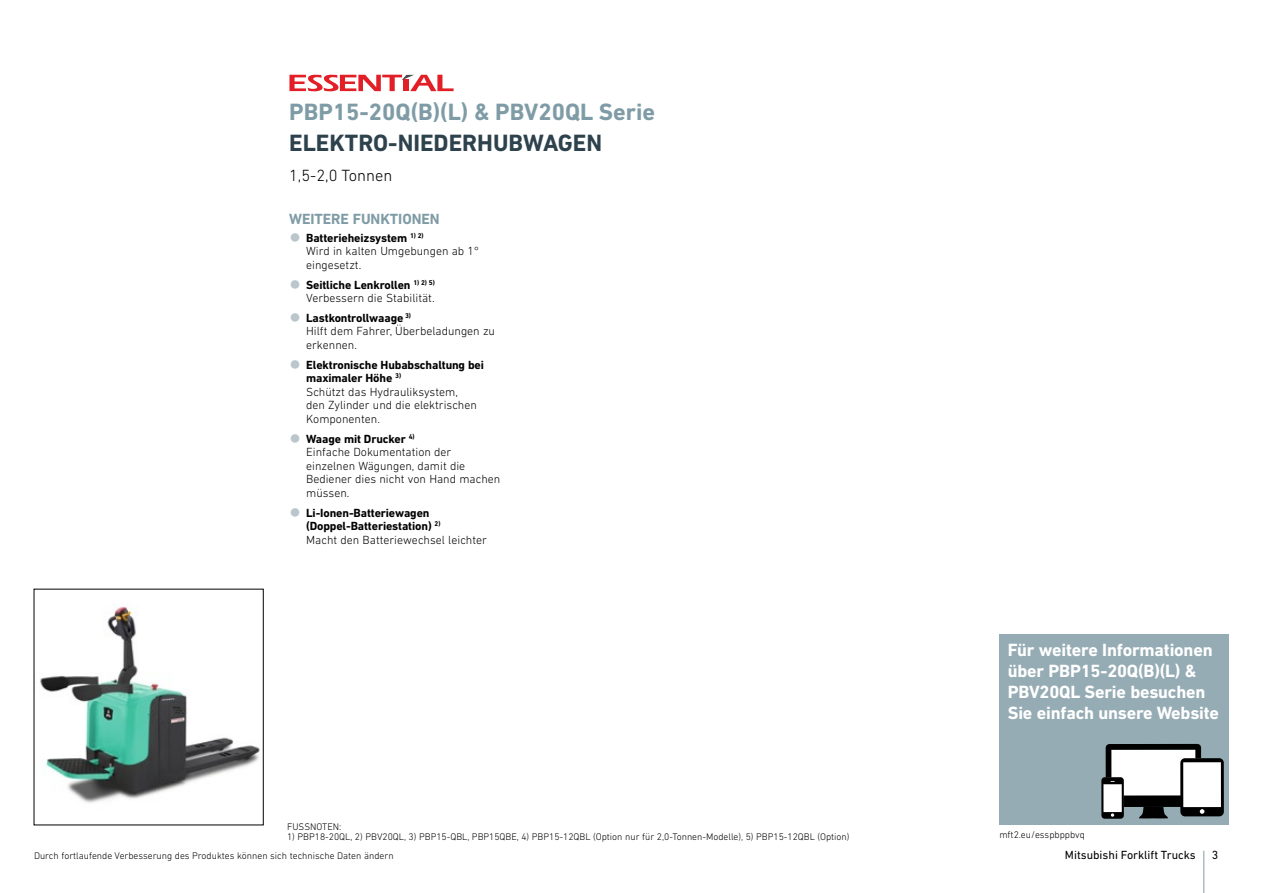
<style>
.page{position:relative;width:1263px;height:893px;background:#fff}
.page>*{position:absolute;margin:0;border:0;box-sizing:border-box;transform-origin:0 0}
.t1{font:700 24px "DIN Next LT Pro";color:#7f9ca6}
.t2{font:700 24px "DIN Next LT Pro";color:#2d424d}
.t3{font:700 18px/21px "DIN Next LT Pro";letter-spacing:-.01em;color:#fff}
.t4{font:300 16.5px "DIN Next LT Pro";color:#000}
.t5{font:700 15px "DIN Next LT Pro";letter-spacing:-.005em;color:#7f9ca6}
.t6{font:300 12px/13.5px "DIN Next LT Pro";color:#000}
.t7{font:700 12px/13.5px "DIN Next LT Pro";letter-spacing:-.01em;color:#000}
.t8{font:12px "DIN Next LT Pro";color:#000}
.t9{font:300 9.75px "DIN Next LT Pro";color:#000}
.s1{font-family:"Helvetica Neue LT Std";font-stretch:condensed;font-size:24px;color:#bac6cc}
.s2{font-weight:700}
.s3{font-family:"Helvetica Neue LT Std";font-weight:300;font-stretch:condensed;font-size:24px;color:#bac6cc}
.s4{font-weight:300}
</style>
<div class="page">
<svg style="left:289px;top:74px;width:165px;height:18px"></svg>
<img style="left:40px;top:606px;width:220px;height:197px">
<div style="left:999px;top:634px;width:230px;height:191px;background:#96acb4"></div>
<div style="left:1111px;top:750px;width:84px;height:46px;background:#fff"></div>
<svg style="left:1139px;top:807px;width:29px;height:12px"></svg>
<div style="left:1101px;top:777px;width:23px;height:42px;background:#000;border-radius:3px"></div>
<svg style="left:1111px;top:813px;width:3px;height:4px"></svg>
<div style="left:1103px;top:784px;width:19px;height:28px;background:#fff"></div>
<div style="left:1180px;top:758px;width:44px;height:58px;background:#000;border-radius:5px"></div>
<svg style="left:1200px;top:809px;width:4px;height:5px"></svg>
<div style="left:1183px;top:762px;width:38px;height:45px;background:#fff"></div>
<svg style="left:1106px;top:744px;width:95px;height:38px"></svg>
<div style="left:1124px;top:795px;width:57px;height:12px;background:#000"></div>
<hr style="left:1203px;top:851px;width:1px;height:42px;background:#7f9ca6">
<h1 class="t1" style="left:289px;top:98px;width:367px">PBP15-20Q(B)(L) &amp; PBV20QL Serie</h1>
<h1 class="t2" style="left:289px;top:129px;width:314px">ELEKTRO-NIEDERHUBWAGEN</h1>
<h3 class="t4" style="left:289px;top:165px;width:105px">1,5-2,0 Tonnen</h3>
<p class="t5" style="left:289px;top:210px;width:152px">WEITERE FUNKTIONEN</p>
<p class="t6" style="left:306px;top:231px;width:175px;text-indent:-17px"><span class="s1">•</span> <span class="s2">Batterieheizsystem</span> <sup>1)</sup> <sup>2)<br></sup>Wird in kalten Umgebungen ab 1° eingesetzt.</p>
<p class="t6" style="left:289px;top:278px;width:147px;text-align:right"><span class="s1">•</span> <span class="s2">Seitliche Lenkrollen</span> <sup>1)</sup> <sup>2)</sup> <sup>5)<br></sup>Verbessern die Stabilität.</p>
<p class="t6" style="left:306px;top:311px;width:190px;text-indent:-17px"><span class="s1">•</span> <span class="s2">Lastkontrollwaage</span> <sup>3)<br></sup>Hilft dem Fahrer, Überbeladungen zu erkennen.</p>
<p class="t6" style="left:306px;top:358px;width:179px;text-indent:-17px"><span class="s1">•</span> <span class="s2">Elektronische Hubabschaltung bei maximaler Höhe</span> <sup>3)<br></sup>Schützt das Hydrauliksystem,<br>den Zylinder und die elektrischen<br>Komponenten.</p>
<p class="t6" style="left:306px;top:432px;width:196px;text-indent:-17px"><span class="s1">•</span> <span class="s2">Waage mit Drucker</span> <sup>4)<br></sup>Einfache Dokumentation der einzelnen Wägungen, damit die<br>Bediener dies nicht von Hand machen müssen.</p>
<p class="t7" style="left:306px;top:506px;width:182px;text-indent:-17px"><span class="s3">•</span> Li-Ionen-Batteriewagen (Doppel-Batteriestation) <sup>2)<br></sup><span class="s4">Macht den Batteriewechsel leichter</span></p>
<p class="t9" style="left:287px;top:821px;width:56px">FUSSNOTEN:</p>
<p class="t9" style="left:287px;top:831px;width:564px">1) PBP18-20QL, 2) PBV20QL, 3) PBP15-QBL, PBP15QBE, 4) PBP15-12QBL (Option nur für 2,0-Tonnen-Modelle), 5) PBP15-12QBL (Option)</p>
<p class="t9" style="left:34px;top:850px;width:361px">Durch fortlaufende Verbesserung des Produktes können sich technische Daten ändern</p>
<h2 class="t3" style="left:1008px;top:639px;width:213px">Für weitere Informationen über PBP15-20Q(B)(L) &amp;<br>PBV20QL Serie besuchen<br>Sie einfach unsere Website</h2>
<p class="t9" style="left:999px;top:829px;width:87px">mft2.eu/esspbppbvq</p>
<p class="t8" style="left:1065px;top:848px;width:132px">Mitsubishi Forklift Trucks</p>
<p class="t8" style="left:1212px;top:848px;width:8px">3</p>
</div>
